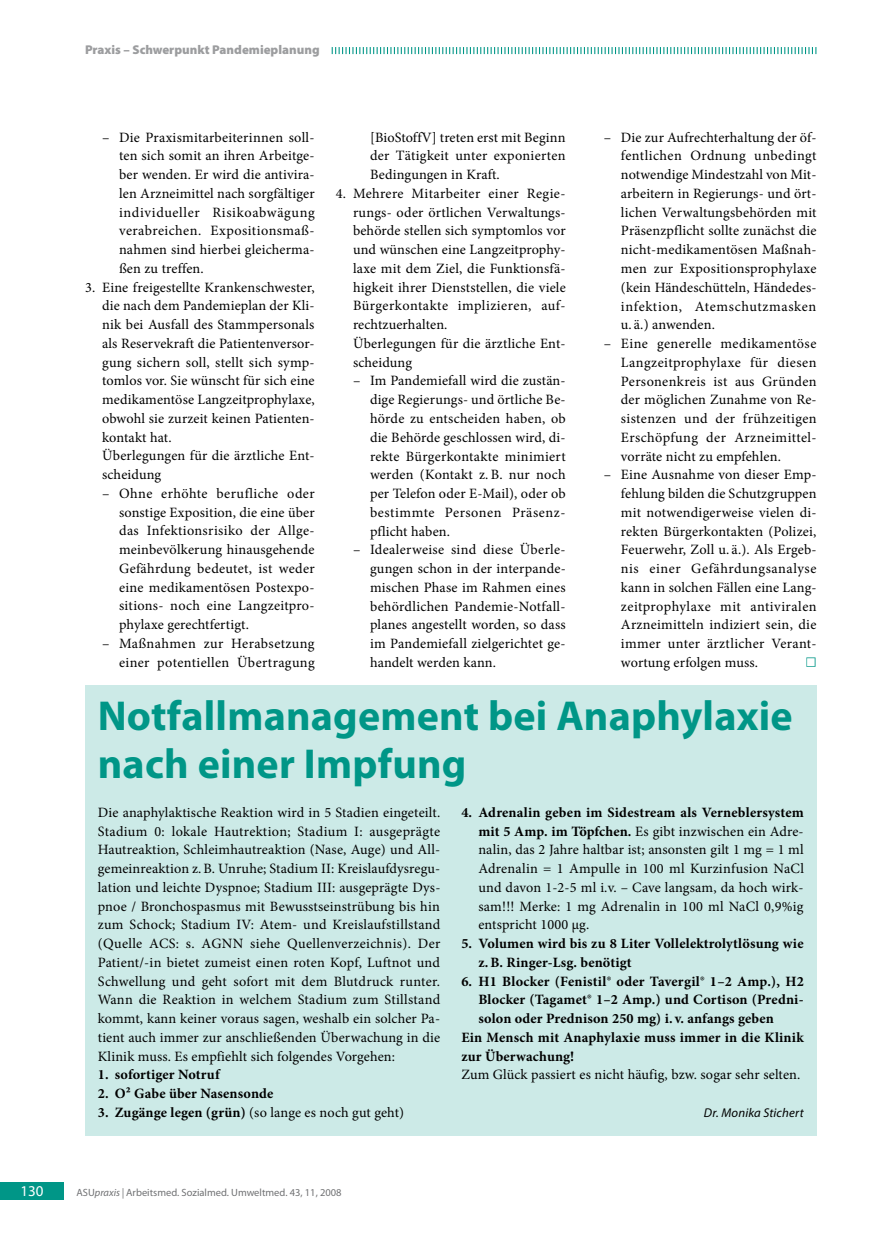
<style>
.page{position:relative;width:876px;height:1242px;background:#fff}
.page>*{position:absolute;margin:0;border:0;box-sizing:border-box;transform-origin:0 0}
.t1{font:700 42px/48px "Myriad Pro";letter-spacing:.005em;color:#009687}
.t2{font:27px "Minion Pro";color:#fff}
.t3{font:15px "Myriad Pro";color:#fff}
.t4{font:14.25px/18.8px "Minion Pro";letter-spacing:.01em;color:#000;text-align:justify}
.t5{font:700 14.25px/18.8px "Minion Pro";letter-spacing:.01em;color:#000}
.t6{font:900 12.75px "Myriad Pro";color:#9c9d9f}
.t7{font:italic 12.75px "Myriad Pro";letter-spacing:.015em;color:#000}
.t8{font:10.5px "Myriad Pro";color:#707173}
.s1{font-weight:700}
.s2{font-style:italic}
</style>
<div class="page">
<div style="left:0;top:1182px;width:64px;height:17px;background:#009687"></div>
<div style="left:806px;top:657px;width:9px;height:10px;border:2px solid #009687"></div>
<div style="left:85px;top:685px;width:731px;height:450px;background:#cceae7"></div>
<svg style="left:332px;top:47px;width:484px;height:7px"></svg>
<p class="t6" style="left:85px;top:41px;width:236px">Praxis – Schwerpunkt Pandemieplanung</p>
<p class="t4" style="left:119px;top:128px;width:197px;text-indent:-17px">– Die Praxismitarbeiterinnen soll&shy;ten sich somit an ihren Arbeitge&shy;ber wenden. Er wird die antivira&shy;len Arzneimittel nach sorgfältiger individueller Risikoabwägung verabreichen. Expositionsmaß&shy;nahmen sind hierbei gleicherma&shy;ßen zu treffen.</p>
<p class="t4" style="left:102px;top:278px;width:214px;text-align:left;text-indent:-17px">3. Eine freigestellte Krankenschwester, die nach dem Pandemieplan der Kli&shy;nik bei Ausfall des Stammpersonals als Reservekraft die Patientenversor&shy;gung sichern soll, stellt sich symp&shy;tomlos vor. Sie wünscht für sich eine medikamentöse Langzeitprophylaxe, obwohl sie zurzeit keinen Patienten&shy;kontakt hat.<br>Überlegungen für die ärztliche Ent&shy;scheidung</p>
<p class="t4" style="left:119px;top:484px;width:197px;text-indent:-17px">– Ohne erhöhte berufliche oder sonstige Exposition, die eine über das Infektionsrisiko der Allge&shy;meinbevölkerung hinausgehende Gefährdung bedeutet, ist weder eine medikamentösen Postexpo&shy;sitions- noch eine Langzeitpro&shy;phylaxe gerechtfertigt.</p>
<p class="t4" style="left:102px;top:634px;width:214px;text-align:right">– Maßnahmen zur Herabsetzung einer potentiellen Übertragung</p>
<p class="t4" style="left:370px;top:128px;width:197px">[BioStoffV] treten erst mit Beginn der Tätigkeit unter exponierten Bedingungen in Kraft.</p>
<p class="t4" style="left:353px;top:184px;width:214px;text-align:left;text-indent:-17px">4. Mehrere Mitarbeiter einer Regie&shy;rungs- oder örtlichen Verwaltungs&shy;behörde stellen sich symptomlos vor und wünschen eine Langzeitprophy&shy;laxe mit dem Ziel, die Funktionsfä&shy;higkeit ihrer Dienststellen, die viele<br>Bürgerkontakte implizieren, auf&shy;rechtzuerhalten.<br>Überlegungen für die ärztliche Ent&shy;scheidung</p>
<p class="t4" style="left:370px;top:371px;width:197px;text-indent:-17px">– Im Pandemiefall wird die zustän&shy;dige Regierungs- und örtliche Be&shy;hörde zu entscheiden haben, ob die Behörde geschlossen wird, di&shy;rekte Bürgerkontakte minimiert werden (Kontakt z. B. nur noch per Telefon oder E-Mail), oder ob bestimmte Personen Präsenz&shy;pflicht haben.</p>
<p class="t4" style="left:370px;top:540px;width:197px;text-indent:-17px">– Idealerweise sind diese Überle&shy;gungen schon in der interpande&shy;mischen Phase im Rahmen eines behördlichen Pandemie-Notfall&shy;planes angestellt worden, so dass im Pandemiefall zielgerichtet ge&shy;handelt werden kann.</p>
<p class="t4" style="left:621px;top:128px;width:197px;text-indent:-17px">– Die zur Aufrechterhaltung der öf&shy;fentlichen Ordnung unbedingt notwendige Mindestzahl von Mit&shy;arbeitern in Regierungs- und ört&shy;lichen Verwaltungsbehörden mit Präsenzpflicht sollte zunächst die nicht-medikamentösen Maßnah&shy;men zur Expositionsprophylaxe (kein Händeschütteln, Händedes&shy;infektion, Atemschutzmasken u. ä.) anwenden.</p>
<p class="t4" style="left:621px;top:334px;width:197px;text-indent:-17px">– Eine generelle medikamentöse Langzeitprophylaxe für diesen Personenkreis ist aus Gründen der möglichen Zunahme von Re&shy;sistenzen und der frühzeitigen Erschöpfung der Arzneimittel&shy;vorräte nicht zu empfehlen.</p>
<p class="t4" style="left:621px;top:465px;width:197px;text-indent:-17px">– Eine Ausnahme von dieser Emp&shy;fehlung bilden die Schutzgruppen mit notwendigerweise vielen di&shy;rekten Bürgerkontakten (Polizei, Feuerwehr, Zoll u. ä.). Als Ergeb&shy;nis einer Gefährdungsanalyse kann in solchen Fällen eine Lang&shy;zeitprophylaxe mit antiviralen Arzneimitteln indiziert sein, die immer unter ärztlicher Verant&shy;wortung erfolgen muss.</p>
<h2 class="t2" style="left:805px;top:642px;width:12px">■</h2>
<h1 class="t1" style="left:98px;top:690px;width:696px">Notfallmanagement bei Anaphylaxie nach einer Impfung</h1>
<p class="t4" style="left:98px;top:803px;width:344px">Die anaphylaktische Reaktion wird in 5 Stadien eingeteilt.<br>Stadium 0: lokale Hautrektion; Stadium I: ausgeprägte Hautreaktion, Schleimhautreaktion (Nase, Auge) und All&shy;gemeinreaktion z.B. Unruhe; Stadium II: Kreislaufdysregu&shy;lation und leichte Dyspnoe; Stadium III: ausgeprägte Dys&shy;pnoe / Bronchospasmus mit Bewusstseinstrübung bis hin zum Schock; Stadium IV: Atem- und Kreislaufstillstand (Quelle ACS: s. AGNN siehe Quellenverzeichnis). Der Patient/-in bietet zumeist einen roten Kopf, Luftnot und Schwellung und geht sofort mit dem Blutdruck runter.<br>Wann die Reaktion in welchem Stadium zum Stillstand kommt, kann keiner voraus sagen, weshalb ein solcher Pa&shy;tient auch immer zur anschließenden Überwachung in die Klinik muss. Es empfiehlt sich folgendes Vorgehen:</p>
<p class="t5" style="left:98px;top:1065px;width:123px">1. sofortiger Notruf</p>
<p class="t5" style="left:98px;top:1084px;width:177px">2. O² Gabe über Nasensonde</p>
<p class="t4" style="left:98px;top:1103px;width:308px"><span class="s1">3. Zugänge legen (grün)</span> (so lange es noch gut geht)</p>
<p class="t4" style="left:478px;top:803px;width:327px;text-indent:-17px"><span class="s1">4. Adrenalin geben im Sidestream als Verneblersystem mit 5 Amp. im Töpfchen.</span> Es gibt inzwischen ein Adre&shy;nalin, das 2 Jahre haltbar ist; ansonsten gilt 1 mg = 1 ml Adrenalin = 1 Ampulle in 100 ml Kurzinfusion NaCl und davon 1-2-5 ml i.v. – Cave langsam, da hoch wirk&shy;sam!!! Merke: 1 mg Adrenalin in 100 ml NaCl 0,9%ig entspricht 1000 µg.</p>
<p class="t5" style="left:478px;top:934px;width:327px;text-indent:-17px">5. Volumen wird bis zu 8 Liter Vollelektrolytlösung wie z.B. Ringer-Lsg. benötigt</p>
<p class="t5" style="left:461px;top:971px;width:344px">6. H1 Blocker (Fenistil® oder Tavergil® 1–2 Amp.), H2</p>
<p class="t5" style="left:478px;top:990px;width:327px">Blocker (Tagamet® 1–2 Amp.) und Cortison (Predni-</p>
<p class="t5" style="left:478px;top:1009px;width:297px">solon oder Prednison 250 mg) i. v. anfangs geben</p>
<p class="t5" style="left:461px;top:1027px;width:344px">Ein Mensch mit Anaphylaxie muss immer in die Klinik</p>
<p class="t5" style="left:461px;top:1046px;width:114px">zur Überwachung!</p>
<p class="t4" style="left:461px;top:1065px;width:340px">Zum Glück passiert es nicht häufig, bzw. sogar sehr selten.</p>
<p class="t7" style="left:704px;top:1104px;width:101px">Dr. Monika Stichert</p>
<p class="t3" style="left:20px;top:1181px;width:25px">130</p>
<p class="t8" style="left:77px;top:1186px;width:267px">ASU<span class="s2">praxis |</span> Arbeitsmed. Sozialmed. Umweltmed. 43, 11, 2008</p>
</div>
